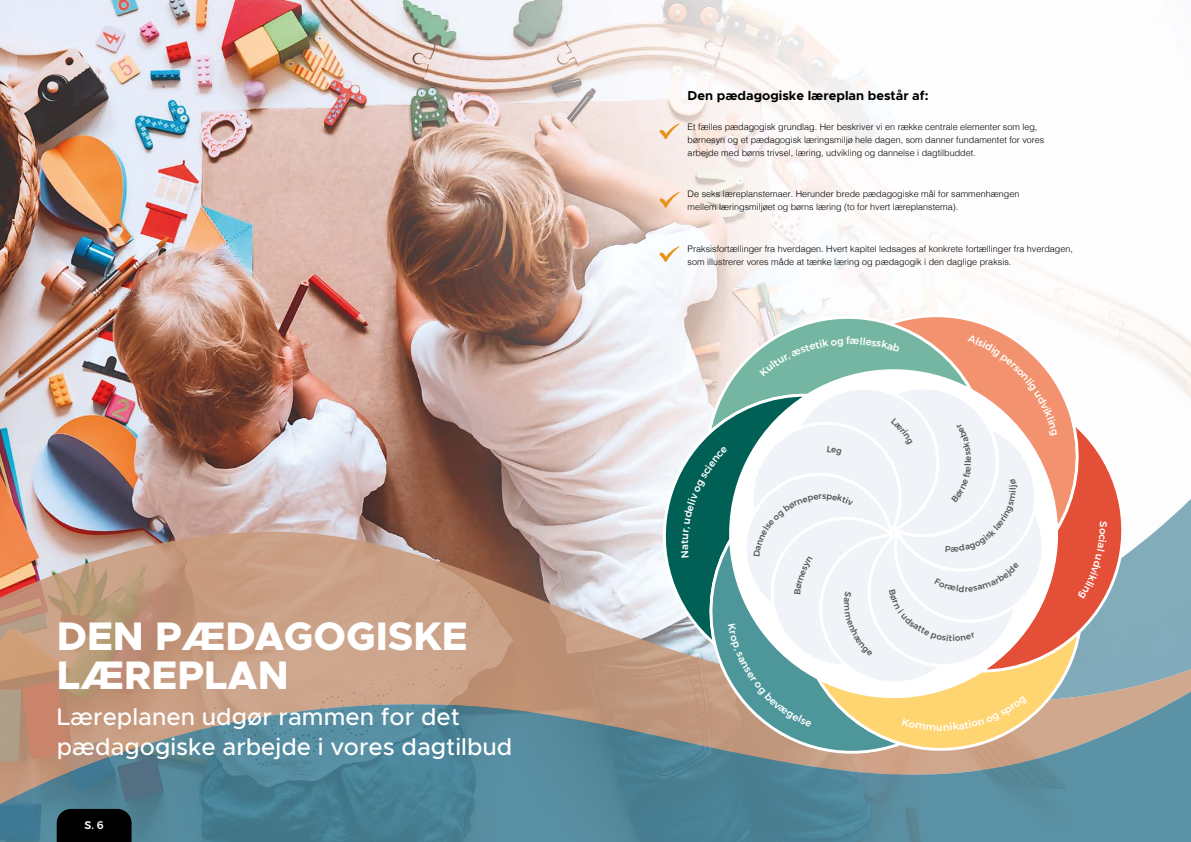
<style>
.page{position:relative;width:1191px;height:842px;background:#fff}
.page>*{position:absolute;margin:0;border:0;box-sizing:border-box;transform-origin:0 0}
.t1{font:800 40px/39px "Metropolis";color:#fff}
.t2{font:500 24px/30px "Metropolis";color:#fff}
.t3{font:700 13px "Metropolis";color:#000}
.t4{font:500 11px "Montserrat";color:#fff}
.t5{font:500 10.1px "Montserrat";color:#fff}
.t6{font:300 9px/13px "Helvetica";color:#000}
.t7{font:500 8.6px "Montserrat";color:#575756}
</style>
<div class="page">
<img style="left:0;top:0;width:1191px;height:532px">
<svg style="left:1134px;top:466px;width:57px;height:66px"></svg>
<svg style="left:0;top:532px;width:1191px;height:140px;background:#be9f8b"></svg>
<svg style="left:0;top:672px;width:1191px;height:170px;background:#6f8b93"></svg>
<svg style="left:706px;top:754px;width:203px;height:8px;background:#a49688"></svg>
<svg style="left:880px;top:306px;width:202px;height:9px"></svg>
<svg style="left:659px;top:123px;width:20px;height:16px"></svg>
<svg style="left:659px;top:192px;width:20px;height:16px"></svg>
<svg style="left:659px;top:246px;width:20px;height:16px"></svg>
<div style="left:57px;top:809px;width:75px;height:33px;background:#000"></div>
<svg style="left:654px;top:315px;width:477px;height:439px"></svg>
<h1 class="t1" style="left:57px;top:617px;width:412px">DEN PÆDAGOGISKE<br>LÆREPLAN</h1>
<h2 class="t2" style="left:57px;top:701px;width:457px">Læreplanen udgør rammen for det pædagogiske arbejde i vores dagtilbud</h2>
<p class="t4" style="left:85px;top:817px;width:21px">S. 6</p>
<h3 class="t3" style="left:687px;top:87px;width:242px">Den pædagogiske læreplan består af:</h3>
<p class="t6" style="left:687px;top:120px;width:358px">Et fælles pædagogisk grundlag. Her beskriver vi en række centrale elementer som leg, børnesyn og et pædagogisk læringsmiljø hele dagen, som danner fundamentet for vores arbejde med børns trivsel, læring, udvikling og dannelse i dagtilbuddet.</p>
<p class="t6" style="left:687px;top:187px;width:333px">De seks læreplanstemaer. Herunder brede pædagogiske mål for sammenhængen mellem læringsmiljøet og børns læring (to for hvert læreplanstema).</p>
<p class="t6" style="left:687px;top:241px;width:387px">Praksisfortællinger fra hverdagen. Hvert kapitel ledsages af konkrete fortællinger fra hverdagen, som illustrerer vores måde at tænke læring og pædagogik i den daglige praksis.</p>
<p class="t7" style="left:822px;top:489px;width:6px">s</p>
<p class="t7" style="left:952px;top:632px;width:4px">i</p>
<p class="t5" style="left:1111px;top:521px;width:8px;rotate:90deg">S</p>
</div>
